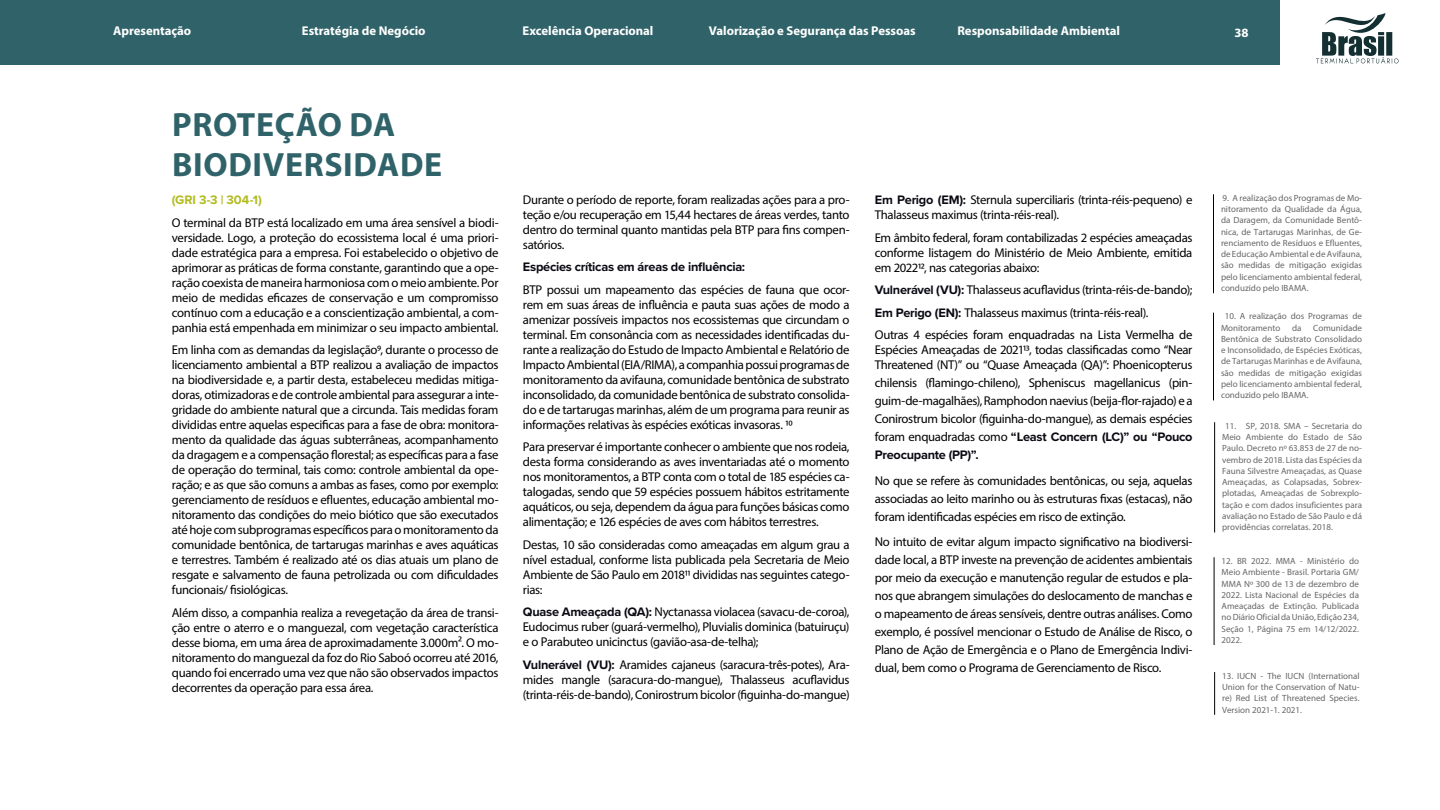
<style>
.page{position:relative;width:1440px;height:810px;background:#fff}
.page>*{position:absolute;margin:0;border:0;box-sizing:border-box;transform-origin:0 0}
.t1{font:700 33.75px/40.5px "Myriad Pro";letter-spacing:.02em;color:#306369}
.t2{font:12.75px/15px "Myriad Pro";letter-spacing:-.025em;color:#000;text-align:justify}
.t3{font:700 12.75px "Myriad Pro";letter-spacing:-.005em;color:#fff}
.t4{font:700 12.75px/18px "Proxima Nova";letter-spacing:-.02em;color:#0a0a14}
.t5{font:700 12.75px "Proxima Nova";letter-spacing:-.01em;color:#b2bb1e}
.t6{font:9px/11.2px "Myriad Pro";color:#666;text-align:justify}
.s1{font-family:"Proxima Nova";font-weight:700;color:#0a0a14}
.s2{font-family:"Myriad Pro";font-weight:400;color:#000}
</style>
<div class="page">
<div style="left:0;top:0;width:1279px;height:65px;background:#306369"></div>
<svg style="left:1316px;top:13px;width:83px;height:50px"></svg>
<hr style="left:1213px;top:313px;width:1px;height:87px;background:#000">
<hr style="left:1213px;top:194px;width:1px;height:99px;background:#000">
<hr style="left:1214px;top:422px;width:1px;height:110px;background:#000">
<hr style="left:1214px;top:557px;width:1px;height:88px;background:#000">
<hr style="left:1214px;top:672px;width:1px;height:43px;background:#000">
<p class="t3" style="left:113px;top:22px;width:80px">Apresentação</p>
<p class="t3" style="left:302px;top:22px;width:125px">Estratégia de Negócio</p>
<p class="t3" style="left:523px;top:22px;width:132px">Excelência Operacional</p>
<p class="t3" style="left:709px;top:22px;width:208px">Valorização e Segurança das Pessoas</p>
<p class="t3" style="left:957px;top:22px;width:164px">Responsabilidade Ambiental</p>
<p class="t3" style="left:1234px;top:25px;width:15px">38</p>
<h1 class="t1" style="left:172px;top:103px;width:272px">PROTEÇÃO DA<br>BIODIVERSIDADE</h1>
<p class="t5" style="left:172px;top:191px;width:91px">(GRI 3-3 | 304-1)</p>
<p class="t2" style="left:172px;top:215px;width:328px">O terminal da BTP está localizado em uma área sensível a biodi&shy;versidade. Logo, a proteção do ecossistema local é uma priori&shy;dade estratégica para a empresa. Foi estabelecido o objetivo de aprimorar as práticas de forma constante, garantindo que a ope&shy;ração coexista de maneira harmoniosa com o meio ambiente. Por meio de medidas eficazes de conservação e um compromisso contínuo com a educação e a conscientização ambiental, a com&shy;panhia está empenhada em minimizar o seu impacto ambiental.</p>
<p class="t2" style="left:172px;top:342px;width:328px">Em linha com as demandas da legislação9, durante o processo de licenciamento ambiental a BTP realizou a avaliação de impactos na biodiversidade e, a partir desta, estabeleceu medidas mitiga&shy;doras, otimizadoras e de controle ambiental para assegurar a inte&shy;gridade do ambiente natural que a circunda. Tais medidas foram divididas entre aquelas especificas para a fase de obra: monitora&shy;mento da qualidade das águas subterrâneas, acompanhamento da dragagem e a compensação florestal; as específicas para a fase de operação do terminal, tais como: controle ambiental da ope&shy;ração; e as que são comuns a ambas as fases, como por exemplo: gerenciamento de resíduos e efluentes, educação ambiental mo&shy;nitoramento das condições do meio biótico que são executados até hoje com subprogramas específicos para o monitoramento da comunidade bentônica, de tartarugas marinhas e aves aquáticas e terrestres. Também é realizado até os dias atuais um plano de resgate e salvamento de fauna petrolizada ou com dificuldades funcionais/ fisiológicas.</p>
<p class="t2" style="left:172px;top:605px;width:328px">Além disso, a companhia realiza a revegetação da área de transi&shy;ção entre o aterro e o manguezal, com vegetação característica desse bioma, em uma área de aproximadamente 3.000m². O mo&shy;nitoramento do manguezal da foz do Rio Saboó ocorreu até 2016, quando foi encerrado uma vez que não são observados impactos decorrentes da operação para essa área.</p>
<p class="t2" style="left:523px;top:192px;width:328px">Durante o período de reporte, foram realizadas ações para a pro&shy;teção e/ou recuperação em 15,44 hectares de áreas verdes, tanto dentro do terminal quanto mantidas pela BTP para fins compen&shy;satórios.</p>
<p class="t4" style="left:523px;top:258px;width:224px">Espécies críticas em áreas de influência:</p>
<p class="t2" style="left:523px;top:282px;width:328px">BTP possui um mapeamento das espécies de fauna que ocor&shy;rem em suas áreas de influência e pauta suas ações de modo a amenizar possíveis impactos nos ecossistemas que circundam o terminal. Em consonância com as necessidades identificadas du&shy;rante a realização do Estudo de Impacto Ambiental e Relatório de Impacto Ambiental (EIA/RIMA), a companhia possui programas de monitoramento da avifauna, comunidade bentônica de substrato inconsolidado, da comunidade bentônica de substrato consolida&shy;do e de tartarugas marinhas, além de um programa para reunir as informações relativas às espécies exóticas invasoras. 10</p>
<p class="t2" style="left:523px;top:439px;width:328px">Para preservar é importante conhecer o ambiente que nos rodeia, desta forma considerando as aves inventariadas até o momento nos monitoramentos, a BTP conta com o total de 185 espécies ca&shy;talogadas, sendo que 59 espécies possuem hábitos estritamente aquáticos, ou seja, dependem da água para funções básicas como alimentação; e 126 espécies de aves com hábitos terrestres.</p>
<p class="t2" style="left:523px;top:537px;width:328px">Destas, 10 são consideradas como ameaçadas em algum grau a nível estadual, conforme lista publicada pela Secretaria de Meio Ambiente de São Paulo em 201811 divididas nas seguintes catego&shy;rias:</p>
<p class="t2" style="left:523px;top:604px;width:328px"><span class="s1">Quase Ameaçada (QA):</span> Nyctanassa violacea (savacu-de-coroa), Eudocimus ruber (guará-vermelho), Pluvialis dominica (batuiruçu) e o Parabuteo unicinctus (gavião-asa-de-telha);</p>
<p class="t2" style="left:523px;top:657px;width:328px"><span class="s1">Vulnerável (VU):</span> Aramides cajaneus (saracura-três-potes), Ara&shy;mides mangle (saracura-do-mangue), Thalasseus acuflavidus (trinta-réis-de-bando), Conirostrum bicolor (figuinha-do-mangue)</p>
<p class="t2" style="left:875px;top:192px;width:319px"><span class="s1">Em Perigo (EM):</span> Sternula superciliaris (trinta-réis-pequeno) e<br>Thalasseus maximus (trinta-réis-real).</p>
<p class="t2" style="left:875px;top:230px;width:319px">Em âmbito federal, foram contabilizadas 2 espécies ameaçadas conforme listagem do Ministério de Meio Ambiente, emitida em 202212, nas categorias abaixo:</p>
<p class="t2" style="left:875px;top:279px;width:319px;line-height:22.5px;text-align:left"><span class="s1">Vulnerável (VU):</span> Thalasseus acuflavidus (trinta-réis-de-bando);<br><span class="s1">Em Perigo (EN):</span> Thalasseus maximus (trinta-réis-real).<br>Outras 4 espécies foram enquadradas na Lista Vermelha de</p>
<p class="t2" style="left:875px;top:342px;width:319px">Espécies Ameaçadas de 202113, todas classificadas como “Near<br>Threatened (NT)” ou “Quase Ameaçada (QA)”: Phoenicopterus</p>
<p class="t2" style="left:875px;top:374px;width:319px;line-height:18px">chilensis (flamingo-chileno), Spheniscus magellanicus (pin&shy;guim-de-magalhães), Ramphodon naevius (beija-flor-rajado) e a Conirostrum bicolor (figuinha-do-mangue), as demais espécies</p>
<p class="t4" style="left:875px;top:428px;width:319px"><span class="s2">foram enquadradas como</span> “Least Concern (LC)” ou “Pouco<br>Preocupante (PP)”.</p>
<p class="t2" style="left:875px;top:471px;width:319px;line-height:18px">No que se refere às comunidades bentônicas, ou seja, aquelas associadas ao leito marinho ou às estruturas fixas (estacas), não foram identificadas espécies em risco de extinção.</p>
<p class="t2" style="left:875px;top:533px;width:319px;line-height:18px">No intuito de evitar algum impacto significativo na biodiversi&shy;dade local, a BTP investe na prevenção de acidentes ambientais por meio da execução e manutenção regular de estudos e pla&shy;nos que abrangem simulações do deslocamento de manchas e o mapeamento de áreas sensíveis, dentre outras análises. Como exemplo, é possível mencionar o Estudo de Análise de Risco, o Plano de Ação de Emergência e o Plano de Emergência Indivi&shy;dual, bem como o Programa de Gerenciamento de Risco.</p>
<p class="t6" style="left:1221px;top:192px;width:143px">9. A realização dos Programas de Mo&shy;nitoramento da Qualidade da Água, da Daragem, da Comunidade Bentô&shy;nica, de Tartarugas Marinhas, de Ge&shy;renciamento de Resíduos e Efluentes, de Educação Ambiental e de Avifauna, são medidas de mitigação exigidas pelo licenciamento ambiental federal, conduzido pelo IBAMA.</p>
<p class="t6" style="left:1221px;top:311px;width:143px;text-indent:4px">10. A realização dos Programas de<br>Monitoramento</p>
<p class="t6" style="left:1221px;top:322px;width:143px;text-indent:92px">Comunidade Bentônica de Substrato Consolidado e Inconsolidado, de Espécies Exóticas, de Tartarugas Marinhas e de Avifauna, são medidas de mitigação exigidas pelo licenciamento ambiental federal, conduzido pelo IBAMA.</p>
<p class="t6" style="left:1292px;top:322px;width:11px">da</p>
<p class="t6" style="left:1222px;top:420px;width:141px;text-indent:3px">11. SP, 2018. SMA – Secretaria do Meio Ambiente do Estado de São Paulo. Decreto nº 63.853 de 27 de no&shy;vembro de 2018. Lista das Espécies da Fauna Silvestre Ameaçadas, as Quase Ameaçadas, as Colapsadas, Sobrex&shy;plotadas, Ameaçadas de Sobrexplo&shy;tação e com dados insuficientes para avaliação no Estado de São Paulo e dá providências correlatas. 2018.</p>
<p class="t6" style="left:1222px;top:555px;width:139px">12. BR 2022. MMA - Ministério do Meio Ambiente - Brasil. Portaria GM/ MMA Nº 300 de 13 de dezembro de 2022. Lista Nacional de Espécies da Ameaçadas de Extinção. Publicada no Diário Oficial da União, Edição 234, Seção 1, Página 75 em 14/12/2022.<br>2022.</p>
<p class="t6" style="left:1222px;top:670px;width:139px">13. IUCN - The IUCN (International Union for the Conservation of Natu&shy;re) Red List of Threatened Species.<br>Version 2021-1. 2021.</p>
</div>
